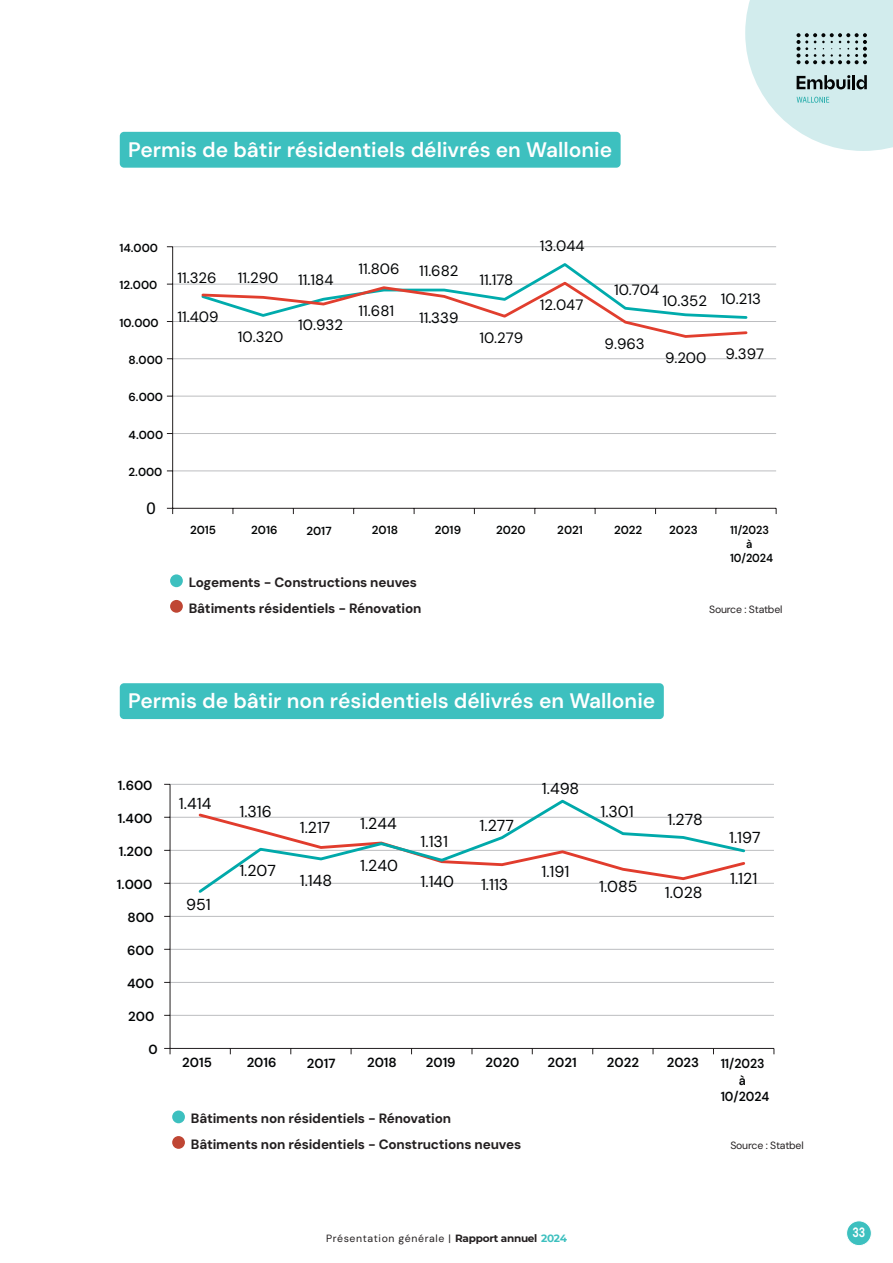
<style>
.page{position:relative;width:893px;height:1263px;background:#fff}
.page>*{position:absolute;margin:0;border:0;box-sizing:border-box;transform-origin:0 0}
.t1{font:600 21px "DM Sans";color:#fff}
.t2{font:18.15px "Calibri";color:#020405}
.t3{font:15.9px "DM Sans";color:#020405}
.t4{font:15px "DM Sans";color:#020405}
.t5{font:700 13.5px/25.5px "DM Sans";letter-spacing:-.01em;color:#231f20}
.t6{font:700 13.5px "DM Sans";color:#fff;scale:.8 1}
.t7{font:600 13.2px "DM Sans";color:#020405}
.t8{font:600 13.2px/16px "DM Sans";color:#020405;text-align:center;scale:.94 1}
.t9{font:600 11.7px "DM Sans";color:#020405}
.t10{font:600 11.7px "DM Sans";color:#030505}
.t11{font:600 11.7px/14.2px "DM Sans";color:#030505;text-align:center;scale:.94 1}
.t12{font:10.5px "DM Sans";letter-spacing:.06em;color:#231f20}
.t13{font:10.5px "DM Sans";letter-spacing:-.02em;color:#231f20}
.s1{font-family:"Montserrat";font-weight:700}
.s2{font-family:"Montserrat";font-weight:700;color:#3dc0bf}
</style>
<div class="page">
<div style="left:847px;top:1221px;width:24px;height:24px;background:#3dc0bf;border-radius:50%"></div>
<div style="left:846px;top:1220px;width:26px;height:26px;border:1px solid #fff;border-radius:50%"></div>
<svg style="left:745px;top:0;width:148px;height:151px;background:#cfe5e6"></svg>
<hr style="left:173px;top:470px;width:603px;height:1px;background:#bcbdc0">
<hr style="left:173px;top:433px;width:603px;height:1px;background:#bcbdc0">
<hr style="left:173px;top:396px;width:603px;height:1px;background:#bcbdc0">
<hr style="left:173px;top:358px;width:603px;height:1px;background:#bcbdc0">
<hr style="left:173px;top:321px;width:603px;height:1px;background:#bcbdc0">
<hr style="left:173px;top:284px;width:603px;height:1px;background:#bcbdc0">
<hr style="left:173px;top:246px;width:603px;height:1px;background:#bcbdc0">
<hr style="left:172px;top:247px;width:1px;height:261px;background:#231f20">
<hr style="left:173px;top:508px;width:603px;height:1px;background:#231f20">
<svg style="left:199px;top:263px;width:550px;height:75px"></svg>
<div style="left:170px;top:574px;width:13px;height:13px;background:#3dc0bf;border-radius:50%"></div>
<div style="left:170px;top:600px;width:13px;height:13px;background:#bf4634;border-radius:50%"></div>
<div style="left:120px;top:132px;width:501px;height:36px;background:#3dc0bf;border-radius:4px"></div>
<hr style="left:170px;top:1015px;width:604px;height:1px;background:#bcbdc0">
<hr style="left:170px;top:982px;width:604px;height:1px;background:#bcbdc0">
<hr style="left:170px;top:949px;width:604px;height:1px;background:#bcbdc0">
<hr style="left:170px;top:916px;width:604px;height:1px;background:#bcbdc0">
<hr style="left:170px;top:883px;width:604px;height:1px;background:#bcbdc0">
<hr style="left:170px;top:850px;width:604px;height:1px;background:#bcbdc0">
<hr style="left:170px;top:817px;width:604px;height:1px;background:#bcbdc0">
<hr style="left:170px;top:784px;width:604px;height:1px;background:#bcbdc0">
<hr style="left:170px;top:784px;width:1px;height:264px;background:#231f20">
<hr style="left:170px;top:1048px;width:604px;height:1px;background:#231f20">
<svg style="left:164px;top:1048px;width:7px;height:6px"></svg>
<svg style="left:196px;top:799px;width:551px;height:94px"></svg>
<div style="left:120px;top:683px;width:544px;height:36px;background:#3dc0bf;border-radius:4px"></div>
<div style="left:172px;top:1110px;width:13px;height:13px;background:#3dc0bf;border-radius:50%"></div>
<div style="left:172px;top:1136px;width:13px;height:13px;background:#bf4634;border-radius:50%"></div>
<h1 class="t1" style="left:128px;top:136px;width:485px">Permis de bâtir résidentiels délivrés en Wallonie</h1>
<p class="t9" style="left:119px;top:240px;width:40px">14.000</p>
<p class="t9" style="left:119px;top:278px;width:39px">12.000</p>
<p class="t9" style="left:119px;top:315px;width:41px">10.000</p>
<p class="t9" style="left:129px;top:353px;width:36px">8.000</p>
<p class="t9" style="left:129px;top:390px;width:36px">6.000</p>
<p class="t9" style="left:129px;top:427px;width:36px">4.000</p>
<p class="t9" style="left:129px;top:465px;width:35px">2.000</p>
<h2 class="t2" style="left:147px;top:496px;width:11px">0</h2>
<p class="t4" style="left:178px;top:268px;width:41px">11.326</p>
<p class="t4" style="left:178px;top:307px;width:43px">11.409</p>
<p class="t4" style="left:238px;top:269px;width:42px">11.290</p>
<p class="t4" style="left:238px;top:327px;width:47px">10.320</p>
<p class="t4" style="left:298px;top:271px;width:37px">11.184</p>
<p class="t4" style="left:298px;top:316px;width:46px">10.932</p>
<p class="t4" style="left:359px;top:259px;width:42px">11.806</p>
<p class="t4" style="left:359px;top:302px;width:37px">11.681</p>
<p class="t4" style="left:419px;top:262px;width:41px">11.682</p>
<p class="t4" style="left:419px;top:308px;width:41px">11.339</p>
<p class="t4" style="left:479px;top:271px;width:36px">11.178</p>
<p class="t4" style="left:479px;top:328px;width:45px">10.279</p>
<p class="t4" style="left:540px;top:236px;width:46px">13.044</p>
<p class="t4" style="left:540px;top:295px;width:45px">12.047</p>
<p class="t4" style="left:614px;top:280px;width:47px">10.704</p>
<p class="t4" style="left:662px;top:290px;width:100px">10.352 10.213</p>
<p class="t4" style="left:605px;top:334px;width:42px">9.963</p>
<p class="t4" style="left:665px;top:348px;width:43px">9.200</p>
<p class="t4" style="left:725px;top:345px;width:40px">9.397</p>
<p class="t10" style="left:190px;top:522px;width:28px">2015</p>
<p class="t10" style="left:251px;top:522px;width:28px">2016</p>
<p class="t10" style="left:306px;top:524px;width:27px">2017</p>
<p class="t10" style="left:372px;top:522px;width:28px">2018</p>
<p class="t10" style="left:435px;top:522px;width:28px">2019</p>
<p class="t10" style="left:496px;top:522px;width:31px">2020</p>
<p class="t10" style="left:557px;top:522px;width:27px">2021</p>
<p class="t10" style="left:614px;top:522px;width:30px">2022</p>
<p class="t11" style="left:730px;top:523px;width:47px">11/2023 à<br>10/2024</p>
<p class="t10" style="left:669px;top:522px;width:30px">2023</p>
<p class="t5" style="left:189px;top:570px;width:234px">Logements - Constructions neuves<br>Bâtiments résidentiels - Rénovation</p>
<p class="t13" style="left:709px;top:602px;width:75px">Source : Statbel</p>
<h1 class="t1" style="left:128px;top:688px;width:528px">Permis de bâtir non résidentiels délivrés en Wallonie</h1>
<p class="t7" style="left:118px;top:777px;width:36px">1.600</p>
<p class="t7" style="left:118px;top:810px;width:36px">1.400</p>
<p class="t7" style="left:119px;top:843px;width:35px">1.200</p>
<p class="t7" style="left:117px;top:876px;width:37px">1.000</p>
<p class="t7" style="left:127px;top:909px;width:28px">800</p>
<p class="t7" style="left:127px;top:942px;width:28px">600</p>
<p class="t7" style="left:127px;top:975px;width:28px">400</p>
<p class="t7" style="left:128px;top:1008px;width:28px">200</p>
<p class="t7" style="left:148px;top:1041px;width:11px">0</p>
<p class="t3" style="left:179px;top:793px;width:34px">1.414</p>
<p class="t3" style="left:186px;top:895px;width:26px">951</p>
<p class="t3" style="left:239px;top:801px;width:34px">1.316</p>
<p class="t3" style="left:239px;top:861px;width:38px">1.207</p>
<p class="t3" style="left:300px;top:818px;width:32px">1.217</p>
<p class="t3" style="left:360px;top:813px;width:38px">1.244</p>
<p class="t3" style="left:300px;top:870px;width:34px">1.148</p>
<p class="t3" style="left:360px;top:855px;width:39px">1.240</p>
<p class="t3" style="left:421px;top:832px;width:29px">1.131</p>
<p class="t3" style="left:421px;top:872px;width:35px">1.140</p>
<p class="t3" style="left:480px;top:816px;width:36px">1.277</p>
<p class="t3" style="left:481px;top:875px;width:29px">1.113</p>
<p class="t3" style="left:542px;top:778px;width:39px">1.498</p>
<p class="t3" style="left:541px;top:862px;width:29px">1.191</p>
<p class="t3" style="left:600px;top:801px;width:35px">1.301</p>
<p class="t3" style="left:667px;top:809px;width:37px">1.278</p>
<p class="t3" style="left:599px;top:877px;width:40px">1.085</p>
<p class="t3" style="left:665px;top:882px;width:39px">1.028</p>
<p class="t3" style="left:729px;top:827px;width:33px">1.197</p>
<p class="t3" style="left:730px;top:869px;width:29px">1.121</p>
<p class="t7" style="left:182px;top:1054px;width:31px">2015</p>
<p class="t7" style="left:247px;top:1054px;width:31px">2016</p>
<p class="t7" style="left:307px;top:1055px;width:30px">2017</p>
<p class="t7" style="left:367px;top:1054px;width:31px">2018</p>
<p class="t7" style="left:426px;top:1054px;width:31px">2019</p>
<p class="t7" style="left:485px;top:1054px;width:35px">2020</p>
<p class="t7" style="left:548px;top:1054px;width:31px">2021</p>
<p class="t7" style="left:607px;top:1054px;width:34px">2022</p>
<p class="t8" style="left:721px;top:1056px;width:53px">11/2023 à<br>10/2024</p>
<p class="t7" style="left:667px;top:1054px;width:34px">2023</p>
<p class="t5" style="left:191px;top:1106px;width:332px">Bâtiments non résidentiels - Rénovation<br>Bâtiments non résidentiels - Constructions neuves</p>
<p class="t13" style="left:730px;top:1139px;width:75px">Source : Statbel</p>
<p class="t12" style="left:326px;top:1231px;width:242px">Présentation générale | <span class="s1">Rapport annuel</span> <span class="s2">2024</span></p>
<p class="t6" style="left:852px;top:1223px;width:18px">33</p>
</div>
